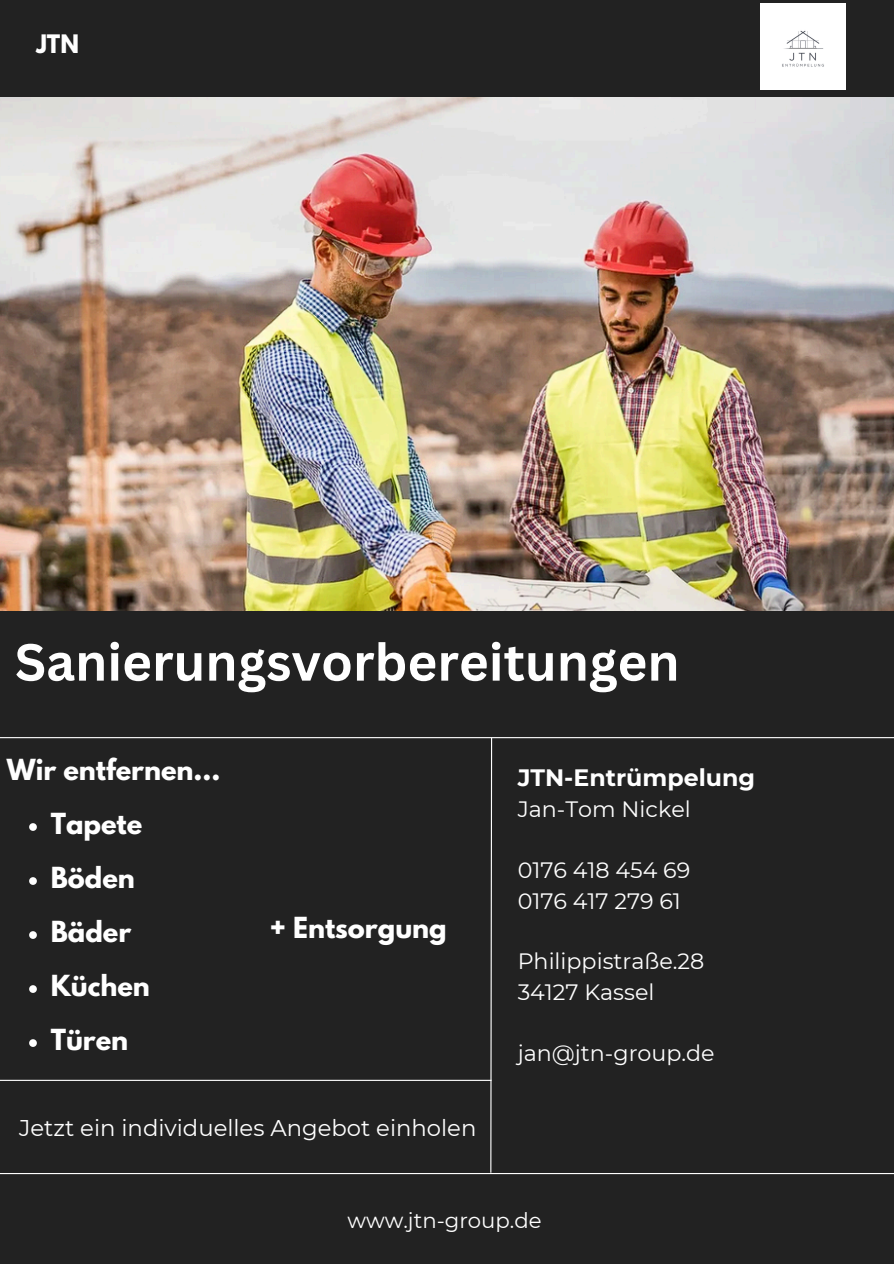
<style>
.page{position:relative;width:894px;height:1264px;background:#fff}
.page>*{position:absolute;margin:0;border:0;box-sizing:border-box;transform-origin:0 0}
.t1{font:700 51px "Canva Sans";color:#fff}
.t2{font:700 25.65px "League Spartan";color:#fff}
.t3{font:700 23.7px "Montserrat";color:#fff}
.t4{font:22.65px "Montserrat";color:#fff}
.t5{font:700 22.5px "League Spartan";color:#fff}
.t6{font:22.2px "Montserrat";color:#fff}
.t7{font:21.15px "Montserrat";color:#fff}
</style>
<div class="page">
<div style="left:0;top:0;width:893px;height:1263px;background:#222"></div>
<hr style="left:0;top:737px;width:893px;height:1px;background:#fff">
<svg style="left:489px;top:737px;width:3px;height:435px"></svg>
<hr style="left:0;top:1079px;width:491px;height:1px;background:#fff">
<hr style="left:0;top:1172px;width:893px;height:2px;background:#fff">
<img style="left:0;top:98px;width:893px;height:512px">
<div style="left:760px;top:4px;width:85px;height:85px;background:#fff"></div>
<svg style="left:29px;top:823px;width:8px;height:7px"></svg>
<svg style="left:29px;top:877px;width:8px;height:7px"></svg>
<svg style="left:29px;top:931px;width:8px;height:7px"></svg>
<svg style="left:29px;top:985px;width:8px;height:7px"></svg>
<svg style="left:29px;top:1039px;width:8px;height:7px"></svg>
<p class="t5" style="left:36px;top:33px;width:44px">JTN</p>
<p class="t1" style="left:15px;top:626px;width:666px">Sanierungsvorbereitungen</p>
<p class="t2" style="left:7px;top:756px;width:215px">Wir entfernen...</p>
<p class="t2" style="left:51px;top:810px;width:93px">Tapete</p>
<p class="t2" style="left:51px;top:864px;width:86px">Böden</p>
<p class="t2" style="left:51px;top:918px;width:82px">Bäder</p>
<p class="t2" style="left:51px;top:972px;width:101px">Küchen</p>
<h3 class="t2" style="left:51px;top:1026px;width:79px">Türen</h3>
<p class="t2" style="left:270px;top:914px;width:178px">+ Entsorgung</p>
<h2 class="t4" style="left:19px;top:1114px;width:458px">Jetzt ein individuelles Angebot einholen</h2>
<p class="t3" style="left:517px;top:763px;width:239px">JTN-Entrümpelung</p>
<p class="t6" style="left:517px;top:796px;width:174px">Jan-Tom Nickel</p>
<p class="t6" style="left:517px;top:856px;width:174px">0176 418 454 69</p>
<p class="t6" style="left:517px;top:887px;width:165px">0176 417 279 61</p>
<p class="t6" style="left:517px;top:947px;width:188px">Philippistraße.28</p>
<p class="t6" style="left:517px;top:978px;width:138px">34127 Kassel</p>
<h2 class="t6" style="left:517px;top:1039px;width:198px">jan@jtn-group.de</h2>
<h1 class="t7" style="left:347px;top:1207px;width:196px">www.jtn-group.de</h1>
</div>
